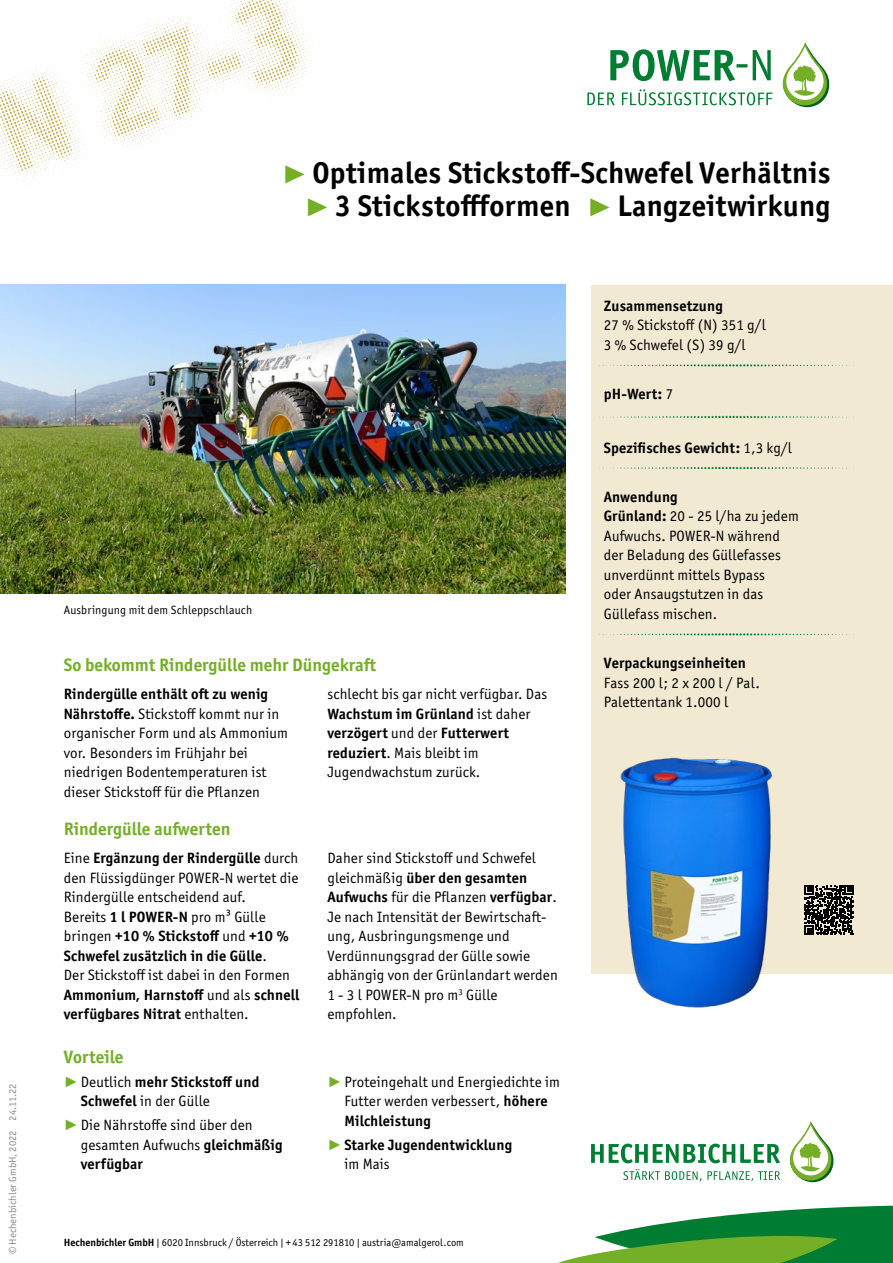
<style>
.page{position:relative;width:893px;height:1263px;background:#fff}
.page>*{position:absolute;margin:0;border:0;box-sizing:border-box;transform-origin:0 0}
.t1{font:700 30px/33px "Officina Sans ITC Pro";letter-spacing:.01em;color:#000;text-align:right}
.t2{font:700 18px "Officina Sans ITC Pro";color:#74af27}
.t3{font:15px/19.5px "Officina Sans ITC Pro";letter-spacing:.01em;color:#000}
.t4{font:700 15px/19.5px "Officina Sans ITC Pro";letter-spacing:.01em;color:#000}
.t5{font:12px "Officina Sans ITC Pro";letter-spacing:.01em;color:#000}
.t6{font:10.5px "Officina Sans ITC Pro";color:#010202}
.t7{font:10.5px "Officina Sans ITC Pro";letter-spacing:.005em;color:#706f6f}
.s1{font-family:"Arial Narrow";font-weight:400;font-size:25.5px;color:#74af27}
.s2{font-weight:700}
.s3{font-family:"Arial";font-weight:400;color:#74af27}
.s4{font-weight:400}
.s5{font-family:"Arial";color:#74af27}
</style>
<div class="page">
<img style="left:0;top:0;width:317px;height:185px">
<svg style="left:587px;top:93px;width:28px;height:12px"></svg>
<svg style="left:622px;top:89px;width:151px;height:16px"></svg>
<svg style="left:610px;top:49px;width:137px;height:32px"></svg>
<svg style="left:753px;top:50px;width:18px;height:30px"></svg>
<svg style="left:783px;top:43px;width:46px;height:64px"></svg>
<svg style="left:790px;top:1121px;width:43px;height:61px"></svg>
<svg style="left:591px;top:1143px;width:189px;height:20px"></svg>
<svg style="left:623px;top:1169px;width:157px;height:12px"></svg>
<svg style="left:558px;top:1205px;width:335px;height:58px"></svg>
<div style="left:591px;top:285px;width:302px;height:689px;background:#f2e9d3"></div>
<img style="left:599px;top:466px;width:255px;height:3px">
<img style="left:599px;top:364px;width:255px;height:3px">
<img style="left:599px;top:415px;width:255px;height:3px">
<img style="left:599px;top:633px;width:255px;height:3px">
<img style="left:620px;top:757px;width:152px;height:251px">
<svg style="left:804px;top:885px;width:50px;height:50px"></svg>
<img style="left:0;top:285px;width:566px;height:308px">
<p class="t7" style="left:6px;top:1120px;width:38px;rotate:-90deg">24.11.22</p>
<p class="t7" style="left:6px;top:1254px;width:126px;rotate:-90deg">© Hechenbichler GmbH, 2022</p>
<h1 class="t1" style="left:285px;top:156px;width:547px"><span class="s1">►</span>Optimales Stickstoff-Schwefel Verhältnis <span class="s1">►</span>3 Stickstoffformen <span class="s1">►</span>Langzeitwirkung</h1>
<p class="t4" style="left:604px;top:296px;width:121px">Zusammensetzung</p>
<p class="t3" style="left:604px;top:315px;width:164px">27 % Stickstoff (N) 351 g/l<br>3 % Schwefel (S) 39 g/l</p>
<p class="t5" style="left:64px;top:603px;width:190px">Ausbringung mit dem Schleppschlauch</p>
<p class="t2" style="left:64px;top:654px;width:314px">So bekommt Rindergülle mehr Düngekraft</p>
<p class="t3" style="left:64px;top:684px;width:226px"><span class="s2">Rindergülle enthält oft zu wenig Nährstoffe.</span> Stickstoff kommt nur in organischer Form und als Ammonium vor. Besonders im Frühjahr bei niedrigen Bodentemperaturen ist dieser Stickstoff für die Pflanzen</p>
<p class="t3" style="left:327px;top:684px;width:221px">schlecht bis gar nicht verfügbar. Das<br><span class="s2">Wachstum im Grünland</span> ist daher <span class="s2">verzögert</span> und der <span class="s2">Futterwert reduziert</span>. Mais bleibt im<br>Jugendwachstum zurück.</p>
<p class="t2" style="left:64px;top:818px;width:168px">Rindergülle aufwerten</p>
<p class="t3" style="left:64px;top:848px;width:237px">Eine <span class="s2">Ergänzung der Rindergülle</span> durch den Flüssigdünger POWER-N wertet die Rindergülle entscheidend auf.<br>Bereits <span class="s2">1 l POWER-N</span> pro m³ Gülle bringen <span class="s2">+10 % Stickstoff</span> und <span class="s2">+10 % Schwefel zusätzlich in die Gülle</span>.<br>Der Stickstoff ist dabei in den Formen <span class="s2">Ammonium, Harnstoff</span> und als <span class="s2">schnell verfügbares Nitrat</span> enthalten.</p>
<p class="t3" style="left:327px;top:848px;width:232px">Daher sind Stickstoff und Schwefel gleichmäßig <span class="s2">über den gesamten<br>Aufwuchs</span> für die Pflanzen <span class="s2">verfügbar</span>.<br>Je nach Intensität der Bewirtschaft&shy;ung, Ausbringungsmenge und<br>Verdünnungsgrad der Gülle sowie abhängig von der Grünlandart werden<br>1 - 3 l POWER-N pro m<sup>3</sup> Gülle empfohlen.</p>
<p class="t2" style="left:64px;top:1046px;width:61px">Vorteile</p>
<p class="t4" style="left:81px;top:1072px;width:180px;text-indent:-17px"><span class="s3">►</span><span class="s4">Deutlich</span> mehr Stickstoff und<br>Schwefel <span class="s4">in der Gülle</span></p>
<p class="t3" style="left:81px;top:1115px;width:203px;text-indent:-17px"><span class="s5">►</span>Die Nährstoffe sind über den gesamten Aufwuchs <span class="s2">gleichmäßig verfügbar</span></p>
<p class="t3" style="left:344px;top:1072px;width:217px;text-indent:-17px"><span class="s5">►</span>Proteingehalt und Energiedichte im<br>Futter werden verbessert, <span class="s2">höhere<br>Milchleistung</span></p>
<p class="t4" style="left:344px;top:1134px;width:169px;text-indent:-17px"><span class="s3">►</span>Starke Jugendentwicklung <span class="s4">im Mais</span></p>
<p class="t6" style="left:64px;top:1236px;width:402px"><span class="s2">Hechenbichler GmbH</span> | 6020 Innsbruck / Österreich | + 43 512 291810 | austria@amalgerol.com</p>
<p class="t4" style="left:604px;top:384px;width:71px">pH-Wert: <span class="s4">7</span></p>
<p class="t4" style="left:604px;top:438px;width:190px">Spezifisches Gewicht: <span class="s4">1,3 kg/l</span></p>
<p class="t3" style="left:604px;top:487px;width:196px"><span class="s2">Anwendung<br>Grünland:</span> 20 - 25 l/ha zu jedem<br>Aufwuchs. POWER-N während der Beladung des Güllefasses unverdünnt mittels Bypass<br>oder Ansaugstutzen in das<br>Güllefass mischen.</p>
<p class="t4" style="left:604px;top:653px;width:143px">Verpackungseinheiten</p>
<p class="t3" style="left:604px;top:673px;width:158px">Fass 200 l; 2 x 200 l / Pal.<br>Palettentank 1.000 l</p>
</div>
